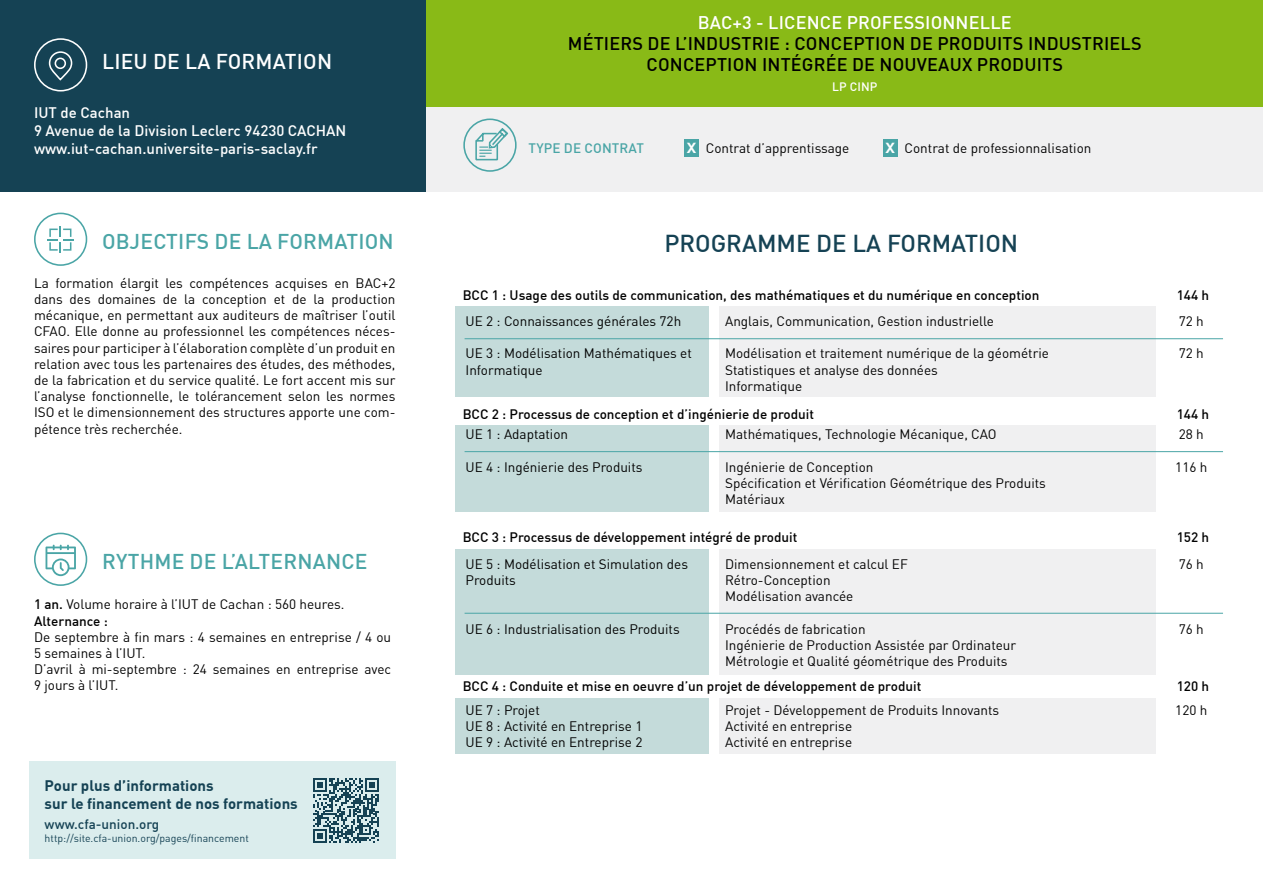
<style>
.page{position:relative;width:1263px;height:893px;background:#fff}
.page>*{position:absolute;margin:0;border:0;box-sizing:border-box;transform-origin:0 0}
.t1{font:500 24px "DIN Pro";color:#154254}
.t2{font:500 21px "DIN Pro";letter-spacing:.01em;color:#4aa5a6}
.t3{font:500 21px "DIN Pro";letter-spacing:.01em;color:#fff}
.t4{font:500 18px/21px "DIN Pro";letter-spacing:.01em;color:#000;text-align:center}
.t5{font:500 18px "DIN Pro";letter-spacing:.01em;color:#fff}
.t6{font:500 15px/18px "DIN Pro";color:#fff}
.t7{font:700 15px/18px "DIN Pro";color:#154254}
.t8{font:13.5px/16.2px "DIN Pro";color:#000}
.t9{font:500 13.5px "DIN Pro";color:#000}
.t10{font:500 13.5px "DIN Pro";color:#154254}
.t11{font:500 13.5px "DIN Pro";letter-spacing:.01em;color:#4aa5a6}
.t12{font:500 12px "DIN Pro";letter-spacing:.01em;color:#fff}
.t13{font:10.5px "DIN Pro";color:#154254}
.s1{font-weight:500}
.s2{font-family:"DIN";font-weight:500;font-size:20.25px;color:#fff}
</style>
<div class="page">
<div style="left:425px;top:106px;width:838px;height:85px;background:#f0f0f1"></div>
<div style="left:425px;top:0;width:838px;height:106px;background:#89ba17"></div>
<div style="left:463px;top:119px;width:54px;height:53px;border:2px solid #4aa5a6;border-radius:50%"></div>
<svg style="left:475px;top:127px;width:34px;height:34px"></svg>
<div style="left:455px;top:307px;width:254px;height:92px;background:#c4dbda"></div>
<div style="left:719px;top:307px;width:437px;height:92px;background:#f0f0f1"></div>
<div style="left:455px;top:425px;width:254px;height:87px;background:#c4dbda"></div>
<div style="left:719px;top:425px;width:437px;height:87px;background:#f0f0f1"></div>
<div style="left:455px;top:549px;width:254px;height:125px;background:#c4dbda"></div>
<div style="left:719px;top:549px;width:437px;height:125px;background:#f0f0f1"></div>
<div style="left:455px;top:698px;width:254px;height:56px;background:#c4dbda"></div>
<div style="left:719px;top:698px;width:437px;height:56px;background:#f0f0f1"></div>
<hr style="left:465px;top:338px;width:758px;height:1px;background:#4aa5a6">
<hr style="left:465px;top:451px;width:758px;height:1px;background:#4aa5a6">
<hr style="left:465px;top:613px;width:758px;height:1px;background:#4aa5a6">
<div style="left:0;top:0;width:425px;height:191px;background:#154254"></div>
<svg style="left:34px;top:38px;width:54px;height:54px"></svg>
<div style="left:34px;top:213px;width:53px;height:53px;border:2px solid #4aa5a6;border-radius:50%"></div>
<svg style="left:47px;top:226px;width:27px;height:27px"></svg>
<svg style="left:34px;top:533px;width:53px;height:53px"></svg>
<div style="left:684px;top:139px;width:15px;height:17px;background:#4aa5a6"></div>
<div style="left:883px;top:139px;width:15px;height:17px;background:#4aa5a6"></div>
<div style="left:441px;top:397px;width:782px;height:7px;background:#fff"></div>
<div style="left:29px;top:761px;width:366px;height:98px;background:#dbeded"></div>
<svg style="left:313px;top:778px;width:66px;height:65px"></svg>
<h2 class="t3" style="left:102px;top:48px;width:232px">LIEU DE LA FORMATION</h2>
<p class="t6" style="left:34px;top:103px;width:314px">IUT de Cachan<br>9 Avenue de la Division Leclerc 94230 CACHAN www.iut-cachan.universite-paris-saclay.fr</p>
<h2 class="t2" style="left:102px;top:228px;width:293px">OBJECTIFS DE LA FORMATION</h2>
<p class="t8" style="left:34px;top:275px;width:363px;text-align:justify">La formation élargit les compétences acquises en BAC+2 dans des domaines de la conception et de la production mécanique, en permettant aux auditeurs de maîtriser l’outil CFAO. Elle donne au professionnel les compétences néces&shy;saires pour participer à l’élaboration complète d’un produit en relation avec tous les partenaires des études, des méthodes, de la fabrication et du service qualité. Le fort accent mis sur l’analyse fonctionnelle, le tolérancement selon les normes ISO et le dimensionnement des structures apporte une com&shy;pétence très recherchée.</p>
<h2 class="t2" style="left:102px;top:548px;width:267px">RYTHME DE L’ALTERNANCE</h2>
<p class="t8" style="left:34px;top:596px;width:312px"><span class="s1">1 an.</span> Volume horaire à l’IUT de Cachan : 560 heures.<br><span class="s1">Alternance :</span></p>
<p class="t8" style="left:34px;top:629px;width:359px">De septembre à fin mars : 4 semaines en entreprise / 4 ou 5 semaines à l’IUT.<br>D’avril à mi-septembre : 24 semaines en entreprise avec 9 jours à l’IUT.</p>
<p class="t7" style="left:45px;top:776px;width:255px">Pour plus d’informations<br>sur le financement de nos formations</p>
<p class="t10" style="left:45px;top:816px;width:116px">www.cfa-union.org</p>
<p class="t13" style="left:45px;top:832px;width:206px">http://site.cfa-union.org/pages/financement</p>
<h3 class="t5" style="left:698px;top:11px;width:315px">BAC+3 - LICENCE PROFESSIONNELLE</h3>
<h3 class="t4" style="left:568px;top:33px;width:575px">MÉTIERS DE L’INDUSTRIE : CONCEPTION DE PRODUITS INDUSTRIELS<br>CONCEPTION INTÉGRÉE DE NOUVEAUX PRODUITS</h3>
<p class="t12" style="left:832px;top:79px;width:47px">LP CINP</p>
<p class="t11" style="left:529px;top:140px;width:117px">TYPE DE CONTRAT</p>
<p class="t8" style="left:686px;top:140px;width:164px"><span class="s2">x</span> Contrat d’apprentissage</p>
<p class="t8" style="left:885px;top:140px;width:208px"><span class="s2">x</span> Contrat de professionnalisation</p>
<h1 class="t1" style="left:664px;top:228px;width:355px">PROGRAMME DE LA FORMATION</h1>
<p class="t9" style="left:463px;top:286px;width:578px">BCC 1 : Usage des outils de communication, des mathématiques et du numérique en conception</p>
<p class="t9" style="left:1177px;top:286px;width:34px">144 h</p>
<p class="t8" style="left:465px;top:313px;width:217px">UE 2 : Connaissances générales 72h</p>
<p class="t8" style="left:465px;top:345px;width:228px">UE 3 : Modélisation Mathématiques et<br>Informatique</p>
<p class="t8" style="left:725px;top:313px;width:270px">Anglais, Communication, Gestion industrielle</p>
<p class="t8" style="left:725px;top:345px;width:325px">Modélisation et traitement numérique de la géométrie<br>Statistiques et analyse des données<br>Informatique</p>
<p class="t8" style="left:725px;top:426px;width:273px">Mathématiques, Technologie Mécanique, CAO</p>
<p class="t8" style="left:725px;top:459px;width:322px">Ingénierie de Conception<br>Spécification et Vérification Géométrique des Produits<br>Matériaux</p>
<p class="t8" style="left:1179px;top:313px;width:27px">72 h</p>
<p class="t8" style="left:1179px;top:345px;width:27px">72 h</p>
<p class="t9" style="left:463px;top:405px;width:353px">BCC 2 : Processus de conception et d’ingénierie de produit</p>
<p class="t9" style="left:1177px;top:405px;width:34px">144 h</p>
<p class="t8" style="left:1179px;top:426px;width:27px">28 h</p>
<p class="t8" style="left:1175px;top:459px;width:34px">116 h</p>
<p class="t8" style="left:465px;top:426px;width:104px">UE 1 : Adaptation</p>
<p class="t8" style="left:465px;top:459px;width:179px">UE 4 : Ingénierie des Produits</p>
<p class="t9" style="left:463px;top:529px;width:336px">BCC 3 : Processus de développement intégré de produit</p>
<p class="t9" style="left:1177px;top:529px;width:34px">152 h</p>
<p class="t8" style="left:465px;top:556px;width:224px">UE 5 : Modélisation et Simulation des<br>Produits</p>
<p class="t8" style="left:465px;top:621px;width:216px">UE 6 : Industrialisation des Produits</p>
<p class="t8" style="left:725px;top:556px;width:184px">Dimensionnement et calcul EF<br>Rétro-Conception<br>Modélisation avancée</p>
<p class="t8" style="left:725px;top:621px;width:293px">Procédés de fabrication<br>Ingénierie de Production Assistée par Ordinateur<br>Métrologie et Qualité géométrique des Produits</p>
<p class="t8" style="left:725px;top:702px;width:276px">Projet - Développement de Produits Innovants<br>Activité en entreprise<br>Activité en entreprise</p>
<p class="t8" style="left:1179px;top:556px;width:27px">76 h</p>
<p class="t8" style="left:1179px;top:621px;width:27px">76 h</p>
<p class="t9" style="left:463px;top:678px;width:460px">BCC 4 : Conduite et mise en oeuvre d’un projet de développement de produit</p>
<p class="t9" style="left:1177px;top:678px;width:34px">120 h</p>
<p class="t8" style="left:1175px;top:702px;width:34px">120 h</p>
<p class="t8" style="left:465px;top:702px;width:178px">UE 7 : Projet<br>UE 8 : Activité en Entreprise 1<br>UE 9 : Activité en Entreprise 2</p>
</div>
